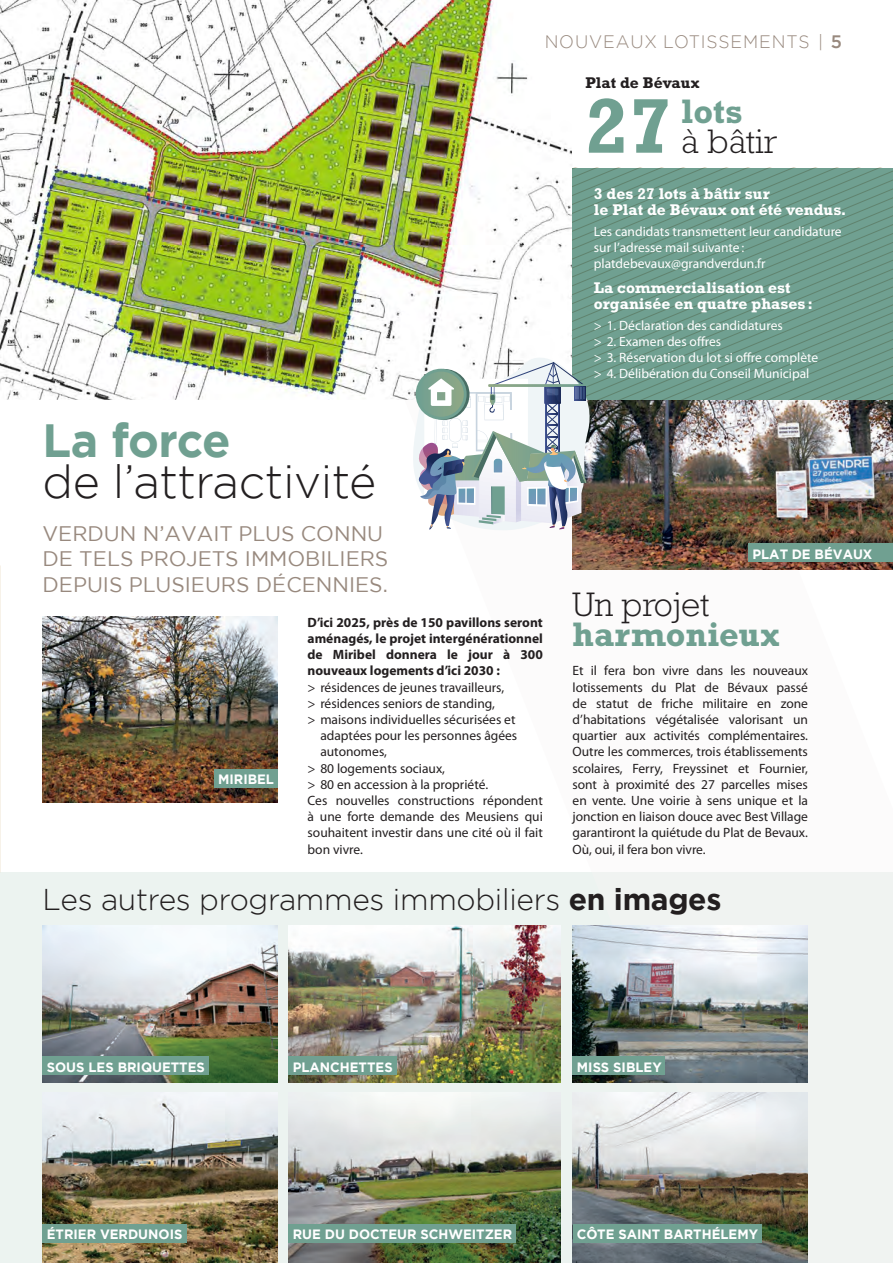
<style>
.page{position:relative;width:893px;height:1263px;background:#fff}
.page>*{position:absolute;margin:0;border:0;box-sizing:border-box;transform-origin:0 0}
.t1{font:700 78.75px "Rockwell";color:#70a091}
.t2{font:300 46.5px "Gotham";letter-spacing:-.01em;color:#231f20}
.t3{font:700 46.5px "Gotham";letter-spacing:-.02em;color:#70a091}
.t4{font:700 34.5px "Rockwell";color:#70a091}
.t5{font:300 34.5px "Rockwell";color:#231f20}
.t6{font:300 30px "Gotham";letter-spacing:-.01em;color:#231f20}
.t7{font:21px/25.5px "Gotham";color:#98897e}
.t8{font:300 18px "Gotham";letter-spacing:.05em;color:#98897e}
.t9{font:700 15.75px/16.5px "Rockwell";color:#fff}
.t10{font:700 15.75px "Rockwell";color:#231f20}
.t11{font:13.5px/16.2px "Myriad Pro";color:#231f20;text-align:justify}
.t12{font:13.5px/16.2px "Myriad Pro";color:#fff}
.t13{font:700 13.5px/16.2px "Myriad Pro";color:#231f20;text-align:justify}
.t14{font:700 13.5px "Gotham";color:#fff}
.s1{font-weight:500}
.s2{font-weight:700}
</style>
<div class="page">
<div style="left:1px;top:872px;width:892px;height:391px;background:#ecf3f0"></div>
<img style="left:0;top:0;width:572px;height:400px">
<img style="left:573px;top:531px;width:320px;height:39px">
<svg style="left:0;top:566px;width:1px;height:306px"></svg>
<img style="left:288px;top:1093px;width:273px;height:170px">
<img style="left:43px;top:617px;width:235px;height:185px">
<img style="left:573px;top:925px;width:235px;height:157px">
<img style="left:288px;top:925px;width:273px;height:157px">
<img style="left:43px;top:925px;width:235px;height:157px">
<img style="left:43px;top:1093px;width:235px;height:170px">
<img style="left:573px;top:1093px;width:235px;height:170px">
<img style="left:406px;top:168px;width:487px;height:363px">
<div style="left:573px;top:1224px;width:188px;height:19px;background:#70a091"></div>
<div style="left:288px;top:1056px;width:109px;height:19px;background:#70a091"></div>
<div style="left:43px;top:1056px;width:166px;height:19px;background:#70a091"></div>
<div style="left:214px;top:769px;width:64px;height:19px;background:#70a091"></div>
<div style="left:748px;top:543px;width:145px;height:19px;background:#70a091"></div>
<div style="left:573px;top:1056px;width:92px;height:19px;background:#70a091"></div>
<div style="left:288px;top:1224px;width:228px;height:19px;background:#70a091"></div>
<div style="left:43px;top:1224px;width:144px;height:19px;background:#70a091"></div>
<h3 class="t8" style="left:545px;top:31px;width:299px">NOUVEAUX LOTISSEMENTS | <span class="s1">5</span></h3>
<p class="t10" style="left:585px;top:74px;width:116px">Plat de Bévaux</p>
<h1 class="t1" style="left:585px;top:80px;width:88px">27</h1>
<h3 class="t4" style="left:681px;top:91px;width:63px">lots</h3>
<h3 class="t5" style="left:681px;top:121px;width:98px">à bâtir</h3>
<p class="t9" style="left:594px;top:185px;width:254px">3 des 27 lots à bâtir sur<br>le Plat de Bévaux ont été vendus.</p>
<p class="t12" style="left:594px;top:223px;width:249px">Les candidats transmettent leur candidature sur l’adresse mail suivante: platdebevaux@grandverdun.fr</p>
<p class="t9" style="left:594px;top:279px;width:221px">La commercialisation est organisée en quatre phases:</p>
<p class="t12" style="left:594px;top:317px;width:226px">&gt; 1. Déclaration des candidatures<br>&gt; 2. Examen des offres<br>&gt; 3. Réservation du lot si offre complète &gt; 4. Délibération du Conseil Municipal</p>
<h2 class="t3" style="left:43px;top:410px;width:190px">La force</h2>
<h2 class="t2" style="left:43px;top:452px;width:335px">de l’attractivité</h2>
<h3 class="t7" style="left:43px;top:520px;width:347px">VERDUN N’AVAIT PLUS CONNU<br>DE TELS PROJETS IMMOBILIERS<br>DEPUIS PLUSIEURS DÉCENNIES.</h3>
<p class="t13" style="left:308px;top:614px;width:237px">D’ici 2025, près de 150 pavillons seront aménagés, le projet intergénérationnel de Miribel donnera le jour à 300 nouveaux logements d’ici 2030 :</p>
<p class="t11" style="left:308px;top:679px;width:198px">&gt; résidences de jeunes travailleurs,</p>
<p class="t11" style="left:308px;top:695px;width:189px">&gt; résidences seniors de standing,</p>
<p class="t11" style="left:308px;top:711px;width:209px">&gt; maisons individuelles sécurisées et</p>
<p class="t11" style="left:320px;top:727px;width:198px">adaptées pour les personnes âgées</p>
<p class="t11" style="left:320px;top:743px;width:68px">autonomes,</p>
<p class="t11" style="left:308px;top:760px;width:139px">&gt; 80 logements sociaux,</p>
<p class="t11" style="left:308px;top:776px;width:182px">&gt; 80 en accession à la propriété.</p>
<p class="t11" style="left:308px;top:792px;width:237px">Ces nouvelles constructions répondent</p>
<p class="t11" style="left:308px;top:808px;width:237px">à une forte demande des Meusiens qui</p>
<p class="t11" style="left:308px;top:824px;width:237px">souhaitent investir dans une cité où il fait</p>
<p class="t11" style="left:308px;top:841px;width:57px">bon vivre.</p>
<p class="t14" style="left:752px;top:545px;width:121px">PLAT DE BÉVAUX</p>
<h3 class="t5" style="left:573px;top:585px;width:138px">Un projet</h3>
<h3 class="t4" style="left:573px;top:614px;width:209px">harmonieux</h3>
<p class="t11" style="left:573px;top:662px;width:237px">Et il fera bon vivre dans les nouveaux lotissements du Plat de Bévaux passé de statut de friche militaire en zone d’habitations végétalisée valorisant un quartier aux activités complémentaires.<br>Outre les commerces, trois établissements scolaires, Ferry, Freyssinet et Fournier, sont à proximité des 27 parcelles mises en vente. Une voirie à sens unique et la jonction en liaison douce avec Best Village garantiront la quiétude du Plat de Bevaux.<br>Où, oui, il fera bon vivre.</p>
<h3 class="t6" style="left:43px;top:880px;width:680px">Les autres programmes immobiliers <span class="s2">en images</span></h3>
<p class="t14" style="left:218px;top:770px;width:57px">MIRIBEL</p>
<p class="t14" style="left:47px;top:1058px;width:160px">SOUS LES BRIQUETTES</p>
<p class="t14" style="left:293px;top:1058px;width:102px">PLANCHETTES</p>
<p class="t14" style="left:47px;top:1225px;width:137px">ÉTRIER VERDUNOIS</p>
<p class="t14" style="left:293px;top:1225px;width:221px">RUE DU DOCTEUR SCHWEITZER</p>
<p class="t14" style="left:577px;top:1058px;width:86px">MISS SIBLEY</p>
<p class="t14" style="left:577px;top:1225px;width:183px">CÔTE SAINT BARTHÉLEMY</p>
</div>
